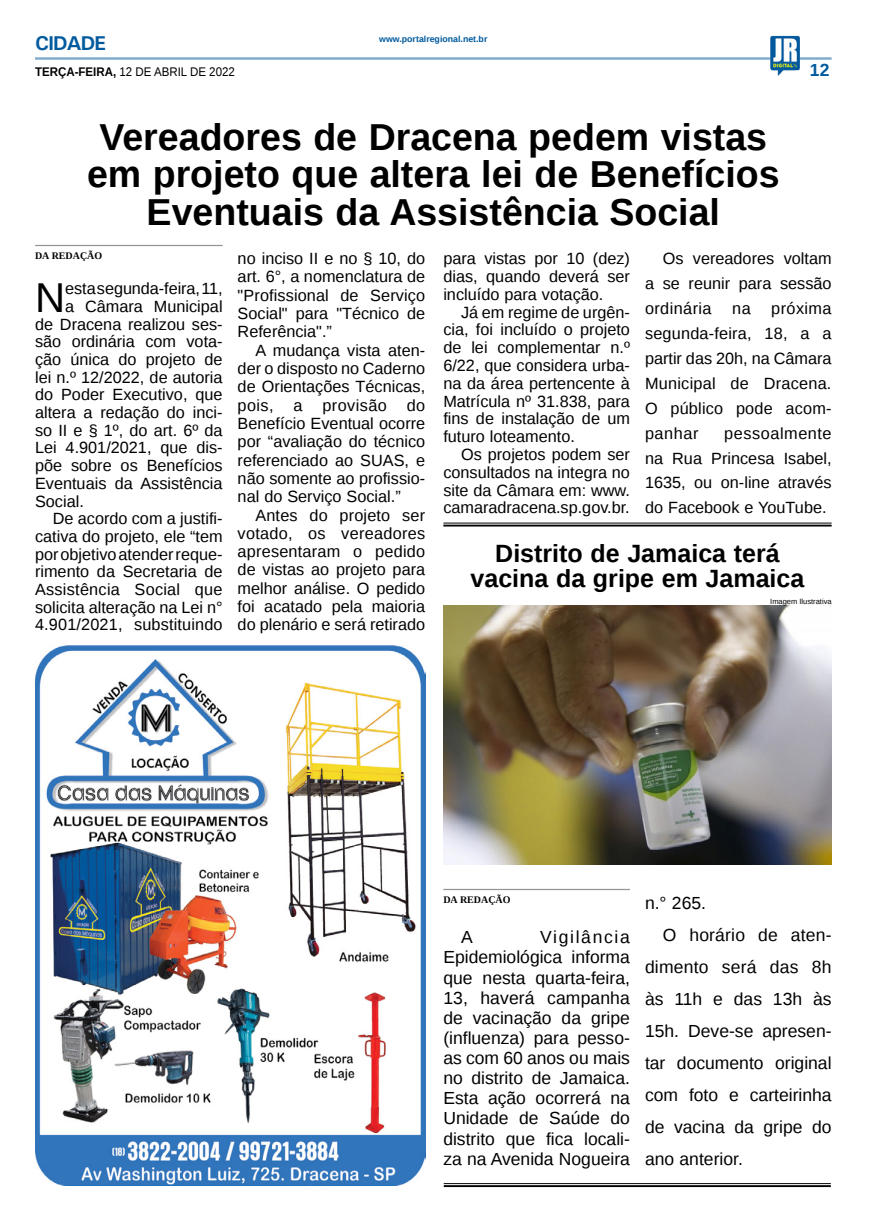
<style>
.page{position:relative;width:869px;height:1223px;background:#fff}
.page>*{position:absolute;margin:0;border:0;box-sizing:border-box;transform-origin:0 0}
.MATÉRIA{font:41.62px "Liberation Sans";color:#000}
.TÍTULO{font:700 37.5px/37.5px "Liberation Sans";color:#000;text-align:center}
.TÍTULO-2{font:700 25px "Liberation Sans";color:#000}
.TITULO_PG{font:700 20px "Univers";letter-spacing:-.04em;color:#005a9e}
.MATÉRIA-2{font:17.5px/20.1px "Liberation Sans";color:#000;text-align:justify}
.TÍTULO-3{font:700 17.5px "Liberation Sans";color:#005a9e}
.MATÉRIA-3{font:16.25px/18.2px "Liberation Sans";color:#000;text-align:justify}
.DATA_PG{font:12.5px "Liberation Sans";color:#000;scale:.92 1}
.CRÉDITO_NOME{font:700 10px "Liberation Serif";color:#000}
.DATA_PG-2{font:700 8.75px "Liberation Sans";color:#005a9e}
.CRÉDITO_FOTO{font:7.5px "Liberation Sans";color:#000}
.s1{font-weight:700}
</style>
<div class="page">
<hr style="left:35px;top:57px;width:796px;height:3px;background:#005a9e">
<img style="left:769px;top:36px;width:30px;height:40px">
<img style="left:35px;top:646px;width:390px;height:539px">
<hr style="left:443px;top:1183px;width:387px;height:1px;background:#000">
<hr style="left:443px;top:1185px;width:387px;height:2px;background:#000">
<hr style="left:35px;top:245px;width:187px;height:1px;background:#939598">
<hr style="left:443px;top:523px;width:388px;height:1px;background:#000">
<hr style="left:443px;top:524px;width:388px;height:2px;background:#000">
<img style="left:443px;top:606px;width:388px;height:258px">
<hr style="left:443px;top:888px;width:186px;height:2px;background:#939598">
<p class="TITULO_PG" style="left:35px;top:31px;width:72px">CIDADE</p>
<p class="DATA_PG" style="left:35px;top:65px;width:218px"><span class="s1">TERÇA-FEIRA,</span> 12 DE ABRIL DE 2022</p>
<p class="DATA_PG-2" style="left:379px;top:33px;width:110px">www.portalregional.net.br</p>
<p class="TÍTULO-3" style="left:809px;top:58px;width:21px">12</p>
<p class="TÍTULO" style="left:87px;top:117px;width:693px">Vereadores de Dracena pedem vistas em projeto que altera lei de Benefícios<br>Eventuais da Assistência Social</p>
<p class="CRÉDITO_NOME" style="left:35px;top:249px;width:69px">DA REDAÇÃO</p>
<p class="MATÉRIA" style="left:35px;top:274px;width:32px">N</p>
<p class="MATÉRIA-3" style="left:65px;top:280px;width:159px">esta segunda-feira, 11,</p>
<p class="MATÉRIA-3" style="left:443px;top:250px;width:188px;line-height:17.8px">para vistas por 10 (dez) dias, quando deverá ser incluído para votação.</p>
<p class="MATÉRIA-3" style="left:443px;top:304px;width:188px;line-height:17.8px;text-indent:18px">Já em regime de urgên&shy;cia, foi incluído o projeto de lei complementar n.º 6/22, que considera urba&shy;na da área pertencente à Matrícula nº 31.838, para fins de instalação de um futuro loteamento.</p>
<p class="MATÉRIA-3" style="left:443px;top:446px;width:188px;line-height:17.8px;text-indent:18px">Os projetos podem ser consultados na integra no site da Câmara em: www. camaradracena.sp.gov.br.</p>
<p class="MATÉRIA-3" style="left:644px;top:247px;width:188px;line-height:24.9px;text-indent:18px">Os vereadores voltam a se reunir para sessão ordinária</p>
<p class="MATÉRIA-3" style="left:237px;top:250px;width:189px">no inciso II e no § 10, do art. 6°, a nomenclatura de "Profissional de Serviço Social" para "Técnico de Referência".”</p>
<p class="MATÉRIA-3" style="left:237px;top:341px;width:189px;text-indent:18px">A mudança vista aten&shy;der o disposto no Caderno de Orientações Técnicas, pois, a provisão do Benefício Eventual ocorre por “avaliação do técnico referenciado ao SUAS, e não somente ao profissio&shy;nal do Serviço Social.”</p>
<p class="MATÉRIA-3" style="left:237px;top:506px;width:189px;text-indent:18px">Antes do projeto ser votado, os vereadores apresentaram o pedido de vistas ao projeto para melhor análise. O pedido foi acatado pela maioria do plenário e será retirado</p>
<p class="MATÉRIA-3" style="left:65px;top:298px;width:159px">a Câmara Municipal</p>
<p class="MATÉRIA-3" style="left:35px;top:315px;width:189px">de Dracena realizou ses-</p>
<p class="MATÉRIA-3" style="left:35px;top:333px;width:189px">são ordinária com vota-</p>
<p class="MATÉRIA-3" style="left:35px;top:351px;width:189px">ção única do projeto de</p>
<p class="MATÉRIA-3" style="left:35px;top:368px;width:189px">lei n.º 12/2022, de autoria</p>
<p class="MATÉRIA-3" style="left:35px;top:386px;width:189px">do Poder Executivo, que</p>
<p class="MATÉRIA-3" style="left:35px;top:404px;width:189px">altera a redação do inci-</p>
<p class="MATÉRIA-3" style="left:35px;top:422px;width:189px">so II e § 1º, do art. 6º da</p>
<p class="MATÉRIA-3" style="left:35px;top:439px;width:189px">Lei 4.901/2021, que dis-</p>
<p class="MATÉRIA-3" style="left:35px;top:457px;width:189px">põe sobre os Benefícios</p>
<p class="MATÉRIA-3" style="left:35px;top:475px;width:189px">Eventuais da Assistência</p>
<p class="MATÉRIA-3" style="left:35px;top:492px;width:50px">Social.</p>
<p class="MATÉRIA-3" style="left:35px;top:510px;width:189px;line-height:17.6px;text-indent:18px">De acordo com a justifi&shy;cativa do projeto, ele “tem por objetivo atender reque&shy;rimento da Secretaria de Assistência Social que solicita alteração na Lei n° 4.901/2021, substituindo</p>
<p class="MATÉRIA-3" style="left:644px;top:296px;width:188px;line-height:24.9px;text-indent:126px">próxima segunda-feira, 18, a a partir das 20h, na Câmara Municipal de Dracena.<br>O público pode acom&shy;panhar</p>
<p class="MATÉRIA-3" style="left:731px;top:300px;width:20px">na</p>
<p class="MATÉRIA-3" style="left:644px;top:421px;width:188px;line-height:24.9px;text-indent:79px">pessoalmente na Rua Princesa Isabel, 1635, ou on-line através do Facebook e YouTube.</p>
<p class="TÍTULO-2" style="left:495px;top:536px;width:286px">Distrito de Jamaica terá</p>
<p class="TÍTULO-2" style="left:470px;top:561px;width:335px">vacina da gripe em Jamaica</p>
<p class="CRÉDITO_FOTO" style="left:770px;top:597px;width:63px">Imagem Ilustrativa</p>
<p class="CRÉDITO_NOME" style="left:443px;top:893px;width:69px">DA REDAÇÃO</p>
<p class="MATÉRIA-2" style="left:461px;top:928px;width:13px">A</p>
<p class="MATÉRIA-2" style="left:443px;top:928px;width:188px;text-indent:97px">Vigilância Epidemiológica informa que nesta quarta-feira, 13, haverá campanha de vacinação da gripe (influenza) para pesso&shy;as com 60 anos ou mais no distrito de Jamaica.<br>Esta ação ocorrerá na Unidade de Saúde do distrito que fica locali&shy;za na Avenida Nogueira</p>
<p class="MATÉRIA-2" style="left:644px;top:893px;width:62px">n.° 265.</p>
<p class="MATÉRIA-2" style="left:644px;top:919px;width:188px;line-height:32px;text-indent:18px">O horário de aten&shy;dimento será das 8h às 11h e das 13h às 15h. Deve-se apresen&shy;tar documento original com foto e carteirinha de vacina da gripe do ano anterior.</p>
</div>
